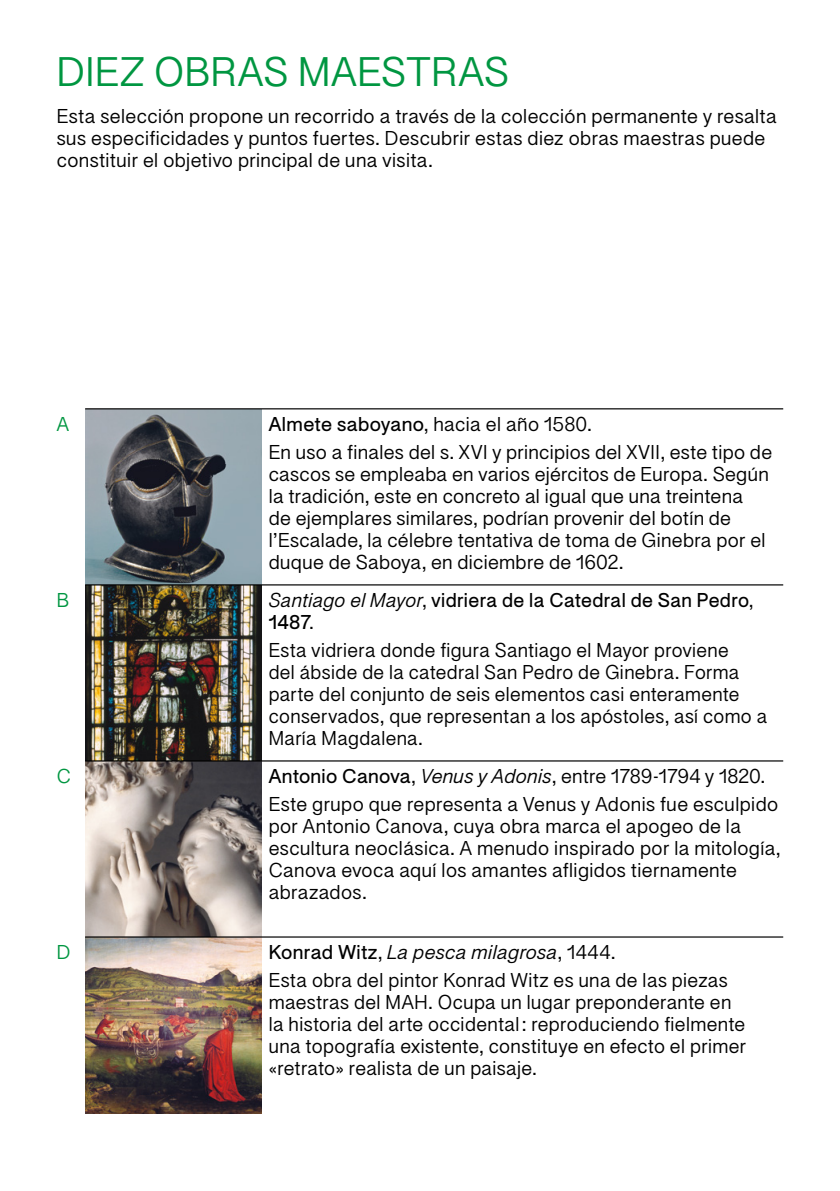
<style>
.page{position:relative;width:840px;height:1191px;background:#fff}
.page>*{position:absolute;margin:0;border:0;box-sizing:border-box;transform-origin:0 0}
.t1{font:41.2px "MAH Sans";letter-spacing:.015em;color:#009641}
.t2{font:20px/22px "MAH Sans";letter-spacing:.02em;color:#000}
.t3{font:20px/22px "MAH Sans";letter-spacing:.02em;color:#000}
.t4{font:20px "MAH Sans";color:#009641}
.s1{font-style:inherit}
.s2{font-style:italic}
</style>
<div class="page">
<img style="left:85px;top:409px;width:176px;height:704px">
<hr style="left:85px;top:408px;width:697px;height:1px;background:#000">
<hr style="left:85px;top:584px;width:697px;height:1px;background:#000">
<hr style="left:85px;top:760px;width:697px;height:1px;background:#000">
<hr style="left:85px;top:936px;width:697px;height:1px;background:#000">
<h1 class="t1" style="left:57px;top:49px;width:453px">DIEZ OBRAS MAESTRAS</h1>
<p class="t2" style="left:57px;top:105px;width:721px">Esta selección propone un recorrido a través de la colección permanente y resalta sus especificidades y puntos fuertes. Descubrir estas diez obras maestras puede constituir el objetivo principal de una visita.</p>
<p class="t4" style="left:57px;top:413px;width:14px">A</p>
<p class="t4" style="left:57px;top:589px;width:14px">B</p>
<p class="t4" style="left:57px;top:765px;width:16px">C</p>
<p class="t4" style="left:57px;top:941px;width:15px">D</p>
<p class="t2" style="left:268px;top:410px;width:504px;line-height:27.6px"><span class="s1">Almete saboyano</span>, hacia el año 1580.<br>En uso a finales del s. XVI y principios del XVII, este tipo de</p>
<p class="t2" style="left:268px;top:463px;width:501px">cascos se empleaba en varios ejércitos de Europa. Según la tradición, este en concreto al igual que una treintena de ejemplares similares, podrían provenir del botín de l’Escalade, la célebre tentativa de toma de Ginebra por el duque de Saboya, en diciembre de 1602.</p>
<p class="t3" style="left:268px;top:589px;width:486px"><span class="s2">Santiago el Mayor</span><span class="s1">,</span> vidriera de la Catedral de San Pedro<span class="s1">,<br></span>1487<span class="s1">.</span></p>
<p class="t2" style="left:268px;top:639px;width:499px">Esta vidriera donde figura Santiago el Mayor proviene<br>del ábside de la catedral San Pedro de Ginebra. Forma parte del conjunto de seis elementos casi enteramente conservados, que representan a los apóstoles, así como a María Magdalena.</p>
<p class="t2" style="left:268px;top:762px;width:510px;line-height:27.6px"><span class="s1">Antonio Canova</span>, <span class="s2">Venus y Adonis</span>, entre 1789-1794 y 1820.<br>Este grupo que representa a Venus y Adonis fue esculpido</p>
<p class="t2" style="left:268px;top:815px;width:513px">por Antonio Canova, cuya obra marca el apogeo de la escultura neoclásica. A menudo inspirado por la mitología, Canova evoca aquí los amantes afligidos tiernamente abrazados.</p>
<p class="t2" style="left:268px;top:938px;width:460px;line-height:27.6px"><span class="s1">Konrad Witz</span>, <span class="s2">La pesca milagrosa</span>, 1444.<br>Esta obra del pintor Konrad Witz es una de las piezas</p>
<p class="t2" style="left:268px;top:991px;width:478px">maestras del MAH. Ocupa un lugar preponderante en la historia del arte occidental : reproduciendo fielmente una topografía existente, constituye en efecto el primer «retrato» realista de un paisaje.</p>
</div>
